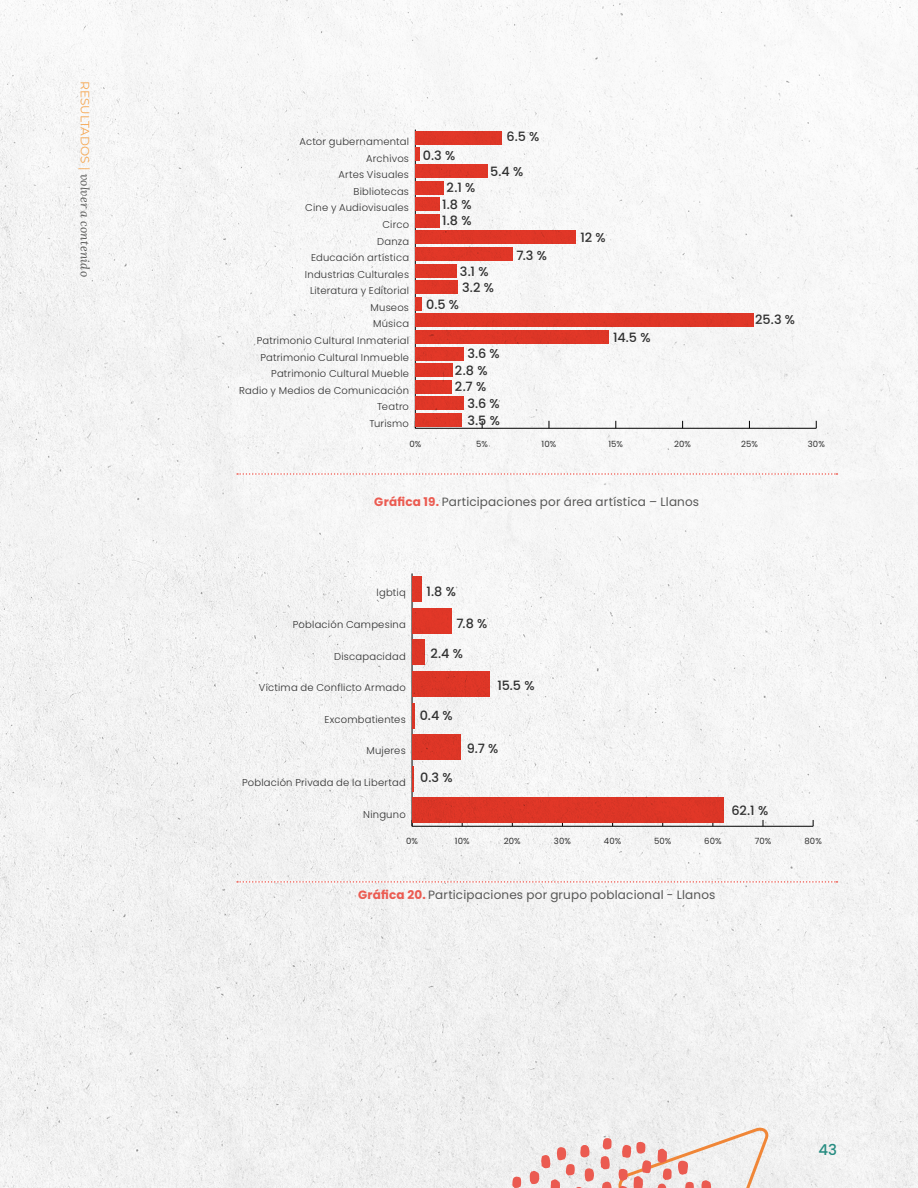
<style>
.page{position:relative;width:918px;height:1188px;background:#fff}
.page>*{position:absolute;margin:0;border:0;box-sizing:border-box;transform-origin:0 0}
.t1{font:500 15px "Poppins";color:#268c81}
.t2{font:500 12.9px "Poppins";color:#333}
.t3{font:500 12.75px/16.6px "Poppins";color:#333}
.t4{font:12px "Poppins";letter-spacing:.015em;color:#575756}
.t5{font:italic 12px "Lora";letter-spacing:.02em;color:#575756}
.t6{font:300 10.05px "Poppins";letter-spacing:.02em;color:#333}
.t7{font:300 9.9px "Poppins";letter-spacing:.02em;color:#333}
.t8{font:8.55px "Poppins";letter-spacing:.02em;color:#333}
.s1{font-family:"Montserrat";font-style:normal;color:#f6a751}
.s2{font-weight:700;color:#eb5b51}
</style>
<div class="page">
<img style="left:0;top:0;width:918px;height:1188px">
<svg style="left:602px;top:1182px;width:10px;height:6px"></svg>
<svg style="left:600px;top:1156px;width:10px;height:13px"></svg>
<svg style="left:603px;top:1138px;width:9px;height:12px"></svg>
<svg style="left:512px;top:1177px;width:9px;height:11px"></svg>
<svg style="left:529px;top:1144px;width:65px;height:44px"></svg>
<svg style="left:618px;top:1127px;width:155px;height:61px"></svg>
<svg style="left:237px;top:473px;width:600px;height:2px"></svg>
<div style="left:236px;top:124px;width:601px;height:324px;background:#f6f6f6"></div>
<hr style="left:415px;top:428px;width:401px;height:1px;background:#000">
<hr style="left:415px;top:130px;width:1px;height:298px;background:#000">
<div style="left:415px;top:131px;width:87px;height:14px;background:#df3627"></div>
<hr style="left:415px;top:148px;width:4px;height:13px;background:#e73929">
<div style="left:415px;top:164px;width:72px;height:14px;background:#e03727"></div>
<div style="left:415px;top:181px;width:28px;height:13px;background:#e03727"></div>
<div style="left:415px;top:198px;width:24px;height:13px;background:#df3727"></div>
<div style="left:415px;top:214px;width:24px;height:13px;background:#de3627"></div>
<div style="left:415px;top:231px;width:161px;height:13px;background:#df3727"></div>
<div style="left:415px;top:247px;width:98px;height:14px;background:#df3627"></div>
<div style="left:415px;top:264px;width:42px;height:13px;background:#df3627"></div>
<div style="left:415px;top:281px;width:43px;height:13px;background:#df3727"></div>
<div style="left:415px;top:297px;width:7px;height:13px;background:#e03727"></div>
<div style="left:415px;top:314px;width:338px;height:13px;background:#de3627"></div>
<div style="left:415px;top:330px;width:194px;height:14px;background:#de3627"></div>
<div style="left:415px;top:347px;width:48px;height:13px;background:#df3727"></div>
<div style="left:415px;top:364px;width:38px;height:13px;background:#df3627"></div>
<div style="left:415px;top:380px;width:36px;height:13px;background:#e03727"></div>
<div style="left:415px;top:397px;width:48px;height:13px;background:#df3627"></div>
<div style="left:415px;top:413px;width:47px;height:14px;background:#e03727"></div>
<svg style="left:237px;top:881px;width:600px;height:2px"></svg>
<div style="left:232px;top:570px;width:609px;height:281px;background:#f4f4f4"></div>
<hr style="left:412px;top:826px;width:401px;height:1px;background:#000">
<hr style="left:412px;top:573px;width:1px;height:253px;background:#000">
<div style="left:412px;top:577px;width:9px;height:25px;background:#df3727"></div>
<div style="left:412px;top:608px;width:39px;height:25px;background:#e03727"></div>
<div style="left:412px;top:640px;width:12px;height:25px;background:#dd3627"></div>
<div style="left:412px;top:671px;width:78px;height:26px;background:#dd3627"></div>
<hr style="left:412px;top:703px;width:2px;height:25px;background:#e73929">
<div style="left:412px;top:735px;width:49px;height:25px;background:#dd3627"></div>
<hr style="left:412px;top:766px;width:2px;height:26px;background:#e73929">
<div style="left:412px;top:798px;width:311px;height:25px;background:#dd3627"></div>
<p class="t5" style="left:93px;top:81px;width:197px;rotate:90deg"><span class="s1">RESULTADOS |</span> volver a contenido</p>
<p class="t7" style="left:300px;top:136px;width:111px">Actor gubernamental</p>
<p class="t7" style="left:366px;top:152px;width:44px">Archivos</p>
<p class="t7" style="left:339px;top:169px;width:72px">Artes Visuales</p>
<p class="t7" style="left:354px;top:186px;width:57px">Bibliotecas</p>
<p class="t7" style="left:305px;top:202px;width:105px">Cine y Audiovisuales</p>
<p class="t7" style="left:382px;top:219px;width:28px">Circo</p>
<p class="t7" style="left:377px;top:235px;width:33px">Danza</p>
<p class="t7" style="left:311px;top:252px;width:100px">Educación artística</p>
<p class="t7" style="left:305px;top:268px;width:106px">Industrias Culturales</p>
<p class="t7" style="left:310px;top:285px;width:101px">Literatura y Editorial</p>
<p class="t7" style="left:370px;top:302px;width:40px">Museos</p>
<p class="t7" style="left:373px;top:318px;width:37px">Música</p>
<p class="t7" style="left:257px;top:335px;width:154px">Patrimonio Cultural Inmaterial</p>
<p class="t7" style="left:260px;top:351px;width:150px">Patrimonio Cultural Inmueble</p>
<p class="t7" style="left:271px;top:368px;width:139px">Patrimonio Cultural Mueble</p>
<p class="t7" style="left:239px;top:385px;width:171px">Radio y Medios de Comunicación</p>
<p class="t7" style="left:377px;top:401px;width:33px">Teatro</p>
<p class="t7" style="left:369px;top:418px;width:41px">Turismo</p>
<p class="t3" style="left:423px;top:147px;width:34px">0.3 %</p>
<p class="t3" style="left:442px;top:180px;width:35px;text-align:center">2.1 %<br>1.8 %<br>1.8 %</p>
<p class="t3" style="left:506px;top:128px;width:34px">6.5 %</p>
<p class="t3" style="left:490px;top:163px;width:35px">5.4 %</p>
<p class="t3" style="left:516px;top:247px;width:32px">7.3 %</p>
<p class="t3" style="left:460px;top:263px;width:36px;line-height:15.8px">3.1 %<br>3.2 %</p>
<p class="t3" style="left:426px;top:296px;width:34px">0.5 %</p>
<p class="t3" style="left:455px;top:344px;width:46px;line-height:17.4px;text-indent:12px">3.6 %<br>2.8 %</p>
<p class="t3" style="left:467px;top:378px;width:34px;line-height:17.1px;text-indent:-12px">2.7 %<br>3.6 %<br>3.5 %</p>
<p class="t3" style="left:580px;top:229px;width:27px">12 %</p>
<p class="t3" style="left:613px;top:329px;width:39px">14.5 %</p>
<p class="t3" style="left:755px;top:312px;width:41px">25.3 %</p>
<p class="t8" style="left:409px;top:439px;width:13px">0%</p>
<p class="t8" style="left:476px;top:439px;width:13px">5%</p>
<p class="t8" style="left:542px;top:439px;width:16px">10%</p>
<p class="t8" style="left:608px;top:439px;width:16px">15%</p>
<p class="t8" style="left:674px;top:439px;width:18px">20%</p>
<p class="t8" style="left:741px;top:439px;width:18px">25%</p>
<p class="t8" style="left:808px;top:439px;width:19px">30%</p>
<p class="t4" style="left:374px;top:495px;width:326px"><span class="s2">Gráfica 19.</span> Participaciones por área artística – Llanos</p>
<p class="t6" style="left:377px;top:587px;width:31px">lgbtiq</p>
<h2 class="t2" style="left:426px;top:584px;width:31px">1.8 %</h2>
<p class="t6" style="left:293px;top:619px;width:114px">Población Campesina</p>
<p class="t6" style="left:334px;top:650px;width:73px">Discapacidad</p>
<h2 class="t2" style="left:456px;top:616px;width:33px">7.8 %</h2>
<h2 class="t2" style="left:430px;top:646px;width:34px">2.4 %</h2>
<p class="t6" style="left:259px;top:682px;width:149px">Víctima de Conflicto Armado</p>
<h2 class="t2" style="left:497px;top:678px;width:39px">15.5 %</h2>
<p class="t6" style="left:324px;top:713px;width:83px">Excombatientes</p>
<h2 class="t2" style="left:420px;top:708px;width:35px">0.4 %</h2>
<p class="t6" style="left:366px;top:745px;width:41px">Mujeres</p>
<h2 class="t2" style="left:467px;top:741px;width:33px">9.7 %</h2>
<p class="t6" style="left:242px;top:777px;width:165px">Población Privada de la Libertad</p>
<h2 class="t2" style="left:420px;top:770px;width:34px">0.3 %</h2>
<p class="t6" style="left:363px;top:808px;width:44px">Ninguno</p>
<h2 class="t2" style="left:731px;top:803px;width:38px">62.1 %</h2>
<p class="t8" style="left:406px;top:836px;width:13px">0%</p>
<p class="t8" style="left:455px;top:836px;width:16px">10%</p>
<p class="t8" style="left:504px;top:836px;width:18px">20%</p>
<p class="t8" style="left:554px;top:836px;width:19px">30%</p>
<p class="t8" style="left:604px;top:836px;width:19px">40%</p>
<p class="t8" style="left:654px;top:836px;width:19px">50%</p>
<p class="t8" style="left:704px;top:836px;width:19px">60%</p>
<p class="t8" style="left:755px;top:836px;width:18px">70%</p>
<p class="t8" style="left:804px;top:836px;width:19px">80%</p>
<p class="t4" style="left:358px;top:888px;width:359px"><span class="s2">Gráfica 20.</span> Participaciones por grupo poblacional - Llanos</p>
<h1 class="t1" style="left:819px;top:1142px;width:20px">43</h1>
</div>
